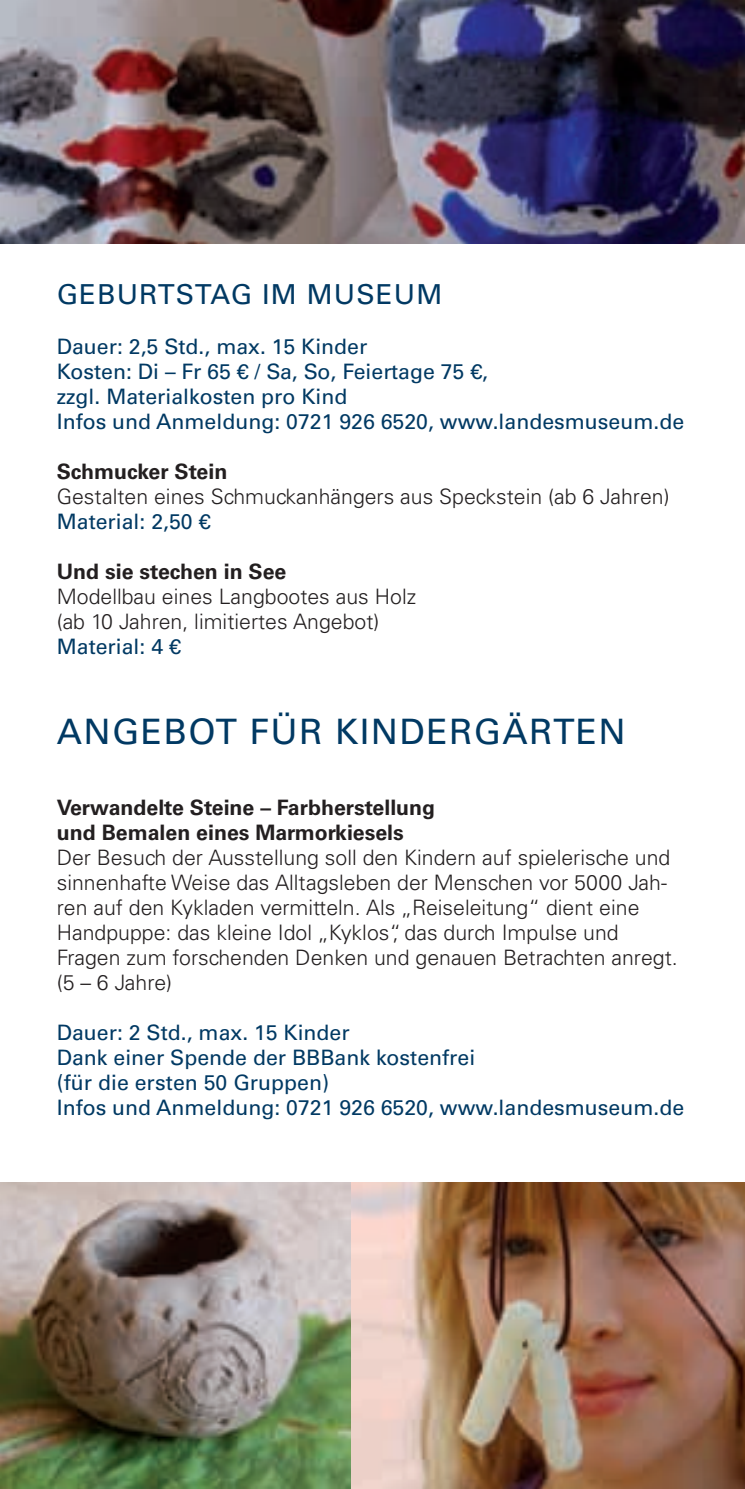
<style>
.page{position:relative;width:745px;height:1489px;background:#fff}
.page>*{position:absolute;margin:0;border:0;box-sizing:border-box;transform-origin:0 0}
.t1{font:35px "Univers LT";letter-spacing:.04em;color:#013963}
.t2{font:27.5px "Univers LT";letter-spacing:.03em;color:#013963}
.t3{font:300 21.25px/25px "Univers LT";color:#231f20}
.t4{font:21.25px/25px "Univers LT";color:#013963}
.t5{font:700 21.25px/25px "Univers LT";color:#231f20}
</style>
<div class="page">
<img style="left:0;top:0;width:744px;height:244px">
<img style="left:350px;top:1182px;width:394px;height:306px">
<img style="left:0;top:1182px;width:350px;height:306px">
<p class="t2" style="left:57px;top:278px;width:42px">Gebu</p>
<p class="t2" style="left:139px;top:278px;width:38px">rtst</p>
<p class="t2" style="left:210px;top:278px;width:145px">ag im Museum</p>
<p class="t4" style="left:57px;top:334px;width:628px">Dauer: 2,5 Std., max. 15 Kinder<br>Kosten: Di – Fr 65 € / Sa, So, Feiertage 75 €,<br>zzgl. Materialkosten pro Kind<br>Infos und Anmeldung: 0721 926 6520, www.landesmuseum.de</p>
<p class="t5" style="left:57px;top:459px;width:172px">Schmucker Stein</p>
<p class="t3" style="left:57px;top:484px;width:614px">Gestalten eines Schmuckanhängers aus Speckstein (ab 6 Jahren)</p>
<p class="t4" style="left:57px;top:509px;width:155px">Material: 2,50 €</p>
<p class="t5" style="left:57px;top:559px;width:231px">Und sie stechen in See</p>
<p class="t3" style="left:57px;top:584px;width:361px">Modellbau eines Langbootes aus Holz (ab 10 Jahren, limitiertes Angebot)</p>
<p class="t4" style="left:57px;top:634px;width:126px">Material: 4 €</p>
<h1 class="t1" style="left:57px;top:711px;width:563px">AN GEBOT FÜR KIN DERGÄRTEN</h1>
<p class="t5" style="left:57px;top:794px;width:380px">Verwandelte Steine – Farbherstellung und Bemalen eines Marmorkiesels</p>
<p class="t3" style="left:57px;top:844px;width:622px">Der Besuch der Ausstellung soll den Kindern auf spielerische und sinnenhafte Weise das Alltagsleben der Menschen vor 5000 Jah&shy;ren auf den Kykladen vermitteln. Als „Reiseleitung“ dient eine Handpuppe: das kleine Idol „Kyklos“, das durch Impulse und Fragen zum forschenden Denken und genauen Betrachten anregt. (5 – 6 Jahre)</p>
<p class="t4" style="left:57px;top:1019px;width:628px">Dauer: 2 Std., max. 15 Kinder<br>Dank einer Spende der BBBank kostenfrei<br>(für die ersten 50 Gruppen)<br>Infos und Anmeldung: 0721 926 6520, www.landesmuseum.de</p>
</div>
